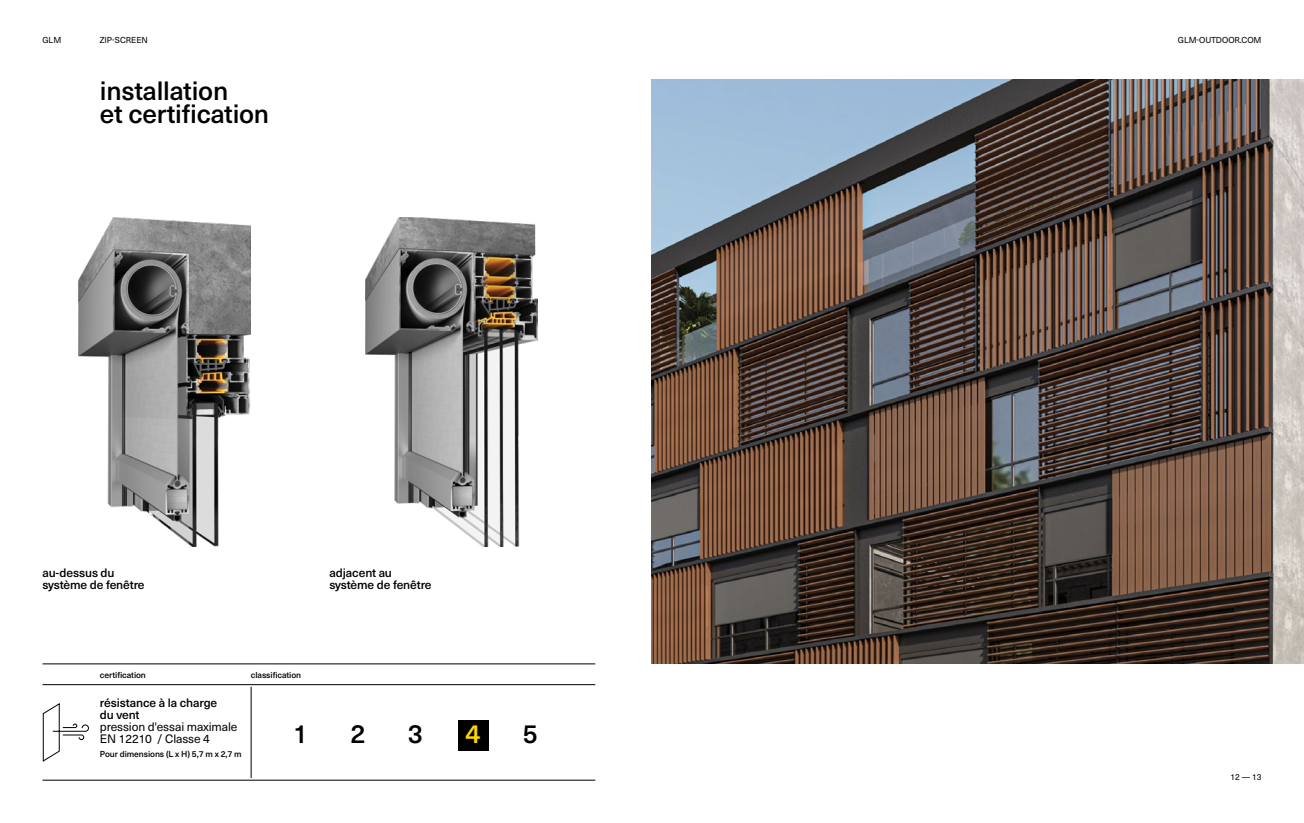
<style>
.page{position:relative;width:1304px;height:823px;background:#fff}
.page>*{position:absolute;margin:0;border:0;box-sizing:border-box;transform-origin:0 0}
.t1{font:500 26px/23px "Neue Haas Unica W1 G";letter-spacing:-.01em;color:#000}
.t2{font:500 26px "Neue Haas Unica W1 G";color:#ffd500}
.t3{font:500 12px/12px "Neue Haas Unica W1 G";letter-spacing:-.01em;color:#000}
.t4{font:12px/12px "Neue Haas Unica W1 G";letter-spacing:-.01em;color:#000}
.t5{font:500 8.5px "Neue Haas Unica W1 G";letter-spacing:-.01em;color:#000}
.t6{font:8.5px "Neue Haas Unica W1 G";letter-spacing:-.01em;color:#000}
</style>
<div class="page">
<div style="left:458px;top:719px;width:31px;height:30px;background:#000"></div>
<img style="left:652px;top:80px;width:652px;height:583px">
<img style="left:79px;top:218px;width:172px;height:328px">
<img style="left:366px;top:218px;width:172px;height:328px">
<hr style="left:43px;top:779px;width:552px;height:1px;background:#000">
<hr style="left:43px;top:663px;width:552px;height:1px;background:#000">
<hr style="left:43px;top:684px;width:552px;height:1px;background:#000">
<hr style="left:251px;top:686px;width:1px;height:91px;background:#000">
<svg style="left:42px;top:703px;width:47px;height:59px"></svg>
<p class="t6" style="left:43px;top:33px;width:20px">GLM</p>
<p class="t6" style="left:100px;top:33px;width:50px">ZIP-SCREEN</p>
<p class="t6" style="left:1178px;top:33px;width:85px">GLM-OUTDOOR.COM</p>
<h1 class="t1" style="left:100px;top:77px;width:171px">installation<br>et certification</h1>
<p class="t3" style="left:43px;top:566px;width:104px">au-dessus du système de fenêtre</p>
<p class="t3" style="left:330px;top:566px;width:104px">adjacent au système de fenêtre</p>
<p class="t5" style="left:100px;top:667px;width:48px">certification</p>
<p class="t5" style="left:251px;top:667px;width:52px">classification</p>
<p class="t3" style="left:100px;top:695px;width:119px">résistance à la charge du vent</p>
<p class="t4" style="left:100px;top:720px;width:139px">pression d'essai maximale<br>EN 12210 / Classe 4</p>
<p class="t5" style="left:100px;top:747px;width:143px">Pour dimensions (L x H) 5,7 m x 2,7 m</p>
<h1 class="t1" style="left:293px;top:720px;width:17px">1</h1>
<h1 class="t1" style="left:351px;top:720px;width:17px">2</h1>
<h1 class="t1" style="left:408px;top:720px;width:17px">3</h1>
<h1 class="t2" style="left:465px;top:714px;width:17px">4</h1>
<h1 class="t1" style="left:523px;top:720px;width:17px">5</h1>
<p class="t6" style="left:1230px;top:770px;width:33px">12 — 13</p>
</div>
